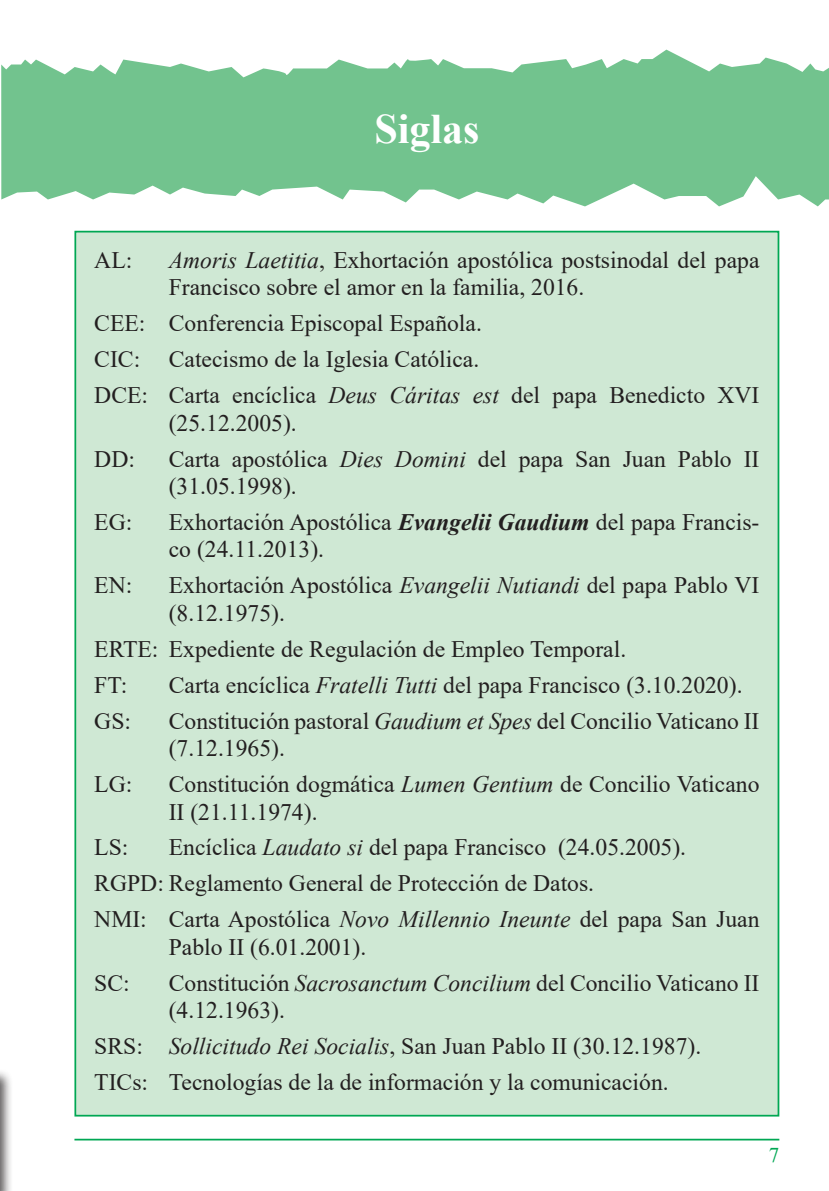
<style>
.page{position:relative;width:829px;height:1191px;background:#fff}
.page>*{position:absolute;margin:0;border:0;box-sizing:border-box;transform-origin:0 0}
.t1{font:700 42px "Times New Roman";color:#fff}
.t2{font:23.62px/27.5px "Times New Roman";color:#231f20}
.t3{font:21px "Times New Roman";color:#00a753}
.s1{font-style:italic}
.s2{font-weight:700;font-style:italic}
</style>
<div class="page">
<hr style="left:74px;top:1138px;width:705px;height:2px;background:#00a753">
<svg style="left:13px;top:50px;width:815px;height:156px;fill:#72c38e"></svg>
<div style="left:0;top:0;width:13px;height:1191px;background:#231f20;opacity:.75"></div>
<svg style="left:0;top:0;width:1px;height:1191px"></svg>
<div style="left:74px;top:231px;width:705px;height:885px;background:#cfe8d4;border:2px solid #00a753"></div>
<p class="t1" style="left:374px;top:98px;width:107px">Siglas</p>
<p class="t2" style="left:94px;top:245px;width:40px">AL:</p>
<p class="t2" style="left:169px;top:245px;width:592px"><span class="s1">Amoris Laetitia</span>, Exhortación apostólica postsinodal del papa<br>Francisco sobre el amor en la familia, 2016.</p>
<p class="t2" style="left:94px;top:309px;width:389px">CEE: Conferencia Episcopal Española.</p>
<p class="t2" style="left:94px;top:345px;width:386px">CIC: Catecismo de la Iglesia Católica.</p>
<p class="t2" style="left:169px;top:381px;width:592px;text-indent:-74px">DCE: Carta encíclica <span class="s1">Deus Cáritas est</span> del papa Benedicto XVI (25.12.2005).</p>
<p class="t2" style="left:94px;top:444px;width:42px">DD:</p>
<p class="t2" style="left:169px;top:444px;width:592px">Carta apostólica <span class="s1">Dies Domini</span> del papa San Juan Pablo II (31.05.1998).</p>
<p class="t2" style="left:94px;top:507px;width:40px">EG:</p>
<p class="t2" style="left:169px;top:507px;width:592px">Exhortación Apostólica <span class="s2">Evangelii Gaudium</span> del papa Francis&shy;co (24.11.2013).</p>
<p class="t2" style="left:94px;top:571px;width:40px">EN:</p>
<p class="t2" style="left:169px;top:571px;width:592px">Exhortación Apostólica <span class="s1">Evangelii Nutiandi</span> del papa Pablo VI (8.12.1975).</p>
<p class="t2" style="left:94px;top:634px;width:533px">ERTE: Expediente de Regulación de Empleo Temporal.</p>
<p class="t2" style="left:94px;top:670px;width:34px">FT:</p>
<p class="t2" style="left:169px;top:670px;width:575px">Carta encíclica <span class="s1">Fratelli Tutti</span> del papa Francisco (3.10.2020).</p>
<p class="t2" style="left:94px;top:706px;width:38px">GS:</p>
<p class="t2" style="left:169px;top:706px;width:592px">Constitución pastoral <span class="s1">Gaudium et Spes</span> del Concilio Vaticano II (7.12.1965).</p>
<p class="t2" style="left:94px;top:769px;width:40px">LG:</p>
<p class="t2" style="left:169px;top:769px;width:592px">Constitución dogmática <span class="s1">Lumen Gentium</span> de Concilio Vaticano<br>II (21.11.1974).</p>
<p class="t2" style="left:94px;top:833px;width:36px">LS:</p>
<p class="t2" style="left:169px;top:833px;width:519px">Encíclica <span class="s1">Laudato si</span> del papa Francisco (24.05.2005).</p>
<p class="t2" style="left:94px;top:869px;width:501px">RGPD: Reglamento General de Protección de Datos.</p>
<p class="t2" style="left:169px;top:905px;width:592px;text-indent:-74px">NMI: Carta Apostólica <span class="s1">Novo Millennio Ineunte</span> del papa San Juan<br>Pablo II (6.01.2001).</p>
<p class="t2" style="left:94px;top:968px;width:37px">SC:</p>
<p class="t2" style="left:169px;top:968px;width:592px">Constitución <span class="s1">Sacrosanctum Concilium</span> del Concilio Vaticano II (4.12.1963).</p>
<p class="t2" style="left:94px;top:1031px;width:608px">SRS: <span class="s1">Sollicitudo Rei Socialis</span>, San Juan Pablo II (30.12.1987).</p>
<p class="t2" style="left:94px;top:1067px;width:576px">TICs: Tecnologías de la de información y la comunicación.</p>
<p class="t3" style="left:768px;top:1140px;width:12px">7</p>
</div>
